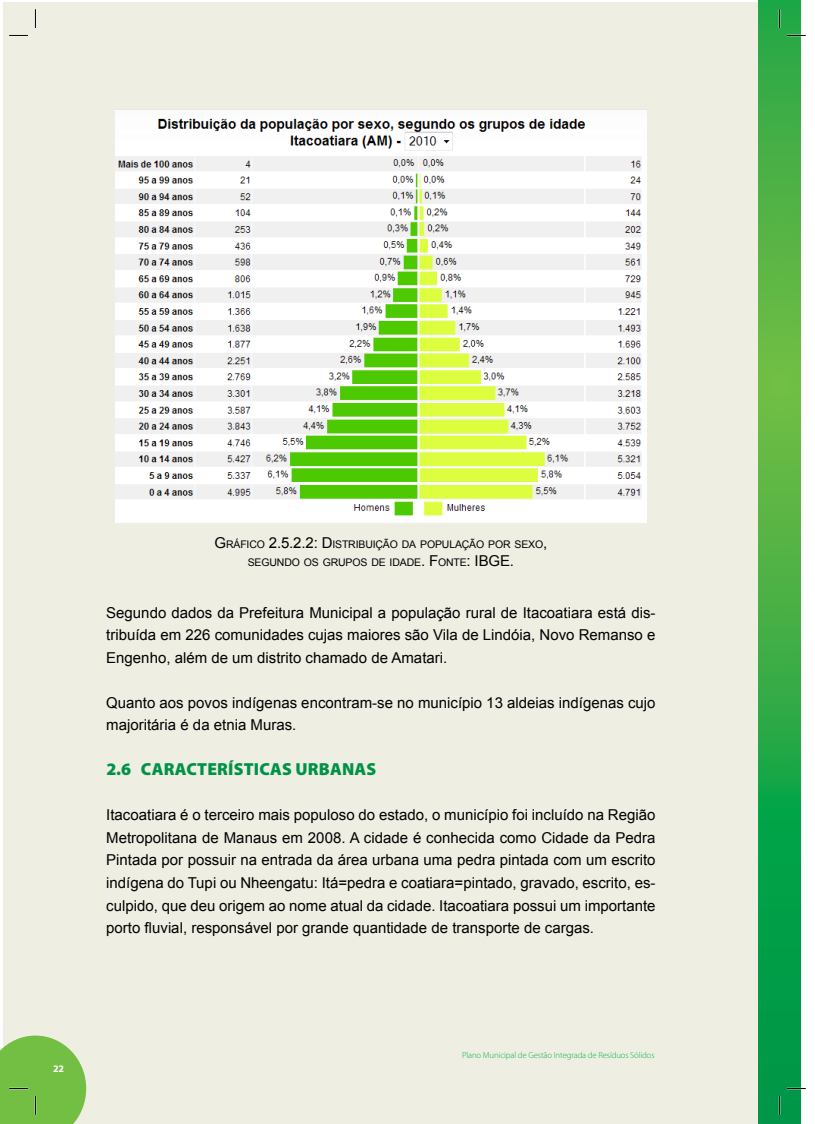
<style>
.page{position:relative;width:815px;height:1124px;background:#fff}
.page>*{position:absolute;margin:0;border:0;box-sizing:border-box;transform-origin:0 0}
.t1{font:900 17.5px "Myriad Pro";letter-spacing:.01em;color:#009247}
.t2{font:15px/22.5px "Arial";color:#000;text-align:justify}
.t3{font:10.5px/18px "Arial";letter-spacing:-.015em;color:#000;text-align:center}
.t4{font:700 10px "Myriad Pro";color:#fff}
.t5{font:300 8.75px "Myriad Pro";letter-spacing:-.015em;color:#0db14b}
.s1{font-size:15px}
</style>
<div class="page">
<div style="left:4px;top:2px;width:776px;height:1121px;background:#efeee3"></div>
<svg style="left:758px;top:0;width:43px;height:1123px;background:#35ab45"></svg>
<img style="left:115px;top:110px;width:531px;height:412px">
<svg style="left:9px;top:35px;width:19px;height:1px"></svg>
<svg style="left:787px;top:35px;width:19px;height:1px"></svg>
<svg style="left:787px;top:1087px;width:19px;height:2px"></svg>
<svg style="left:35px;top:9px;width:1px;height:19px"></svg>
<svg style="left:0;top:1035px;width:86px;height:88px;background:#80c357"></svg>
<svg style="left:779px;top:9px;width:1px;height:19px"></svg>
<svg style="left:779px;top:1095px;width:1px;height:19px"></svg>
<p class="t3" style="left:215px;top:535px;width:334px"><span class="s1">G</span> RÁFICO <span class="s1">2.5.2.2: D</span> ISTRIBUIÇÃO DA POPULAÇÃO POR SEXO<span class="s1">,<br></span>SEGUNDO OS GRUPOS DE I DADE<span class="s1">. F</span>ONTE<span class="s1">: IBGE.</span></p>
<p class="t2" style="left:106px;top:601px;width:551px">Segundo dados da Prefeitura Municipal a população rural de Itacoatiara está dis&shy;tribuída em 226 comunidades cujas maiores são Vila de Lindóia, Novo Remanso e Engenho, além de um distrito chamado de Amatari.</p>
<p class="t2" style="left:106px;top:691px;width:551px">Quanto aos povos indígenas encontram-se no município 13 aldeias indígenas cujo majoritária é da etnia Muras.</p>
<p class="t1" style="left:106px;top:759px;width:271px">2.6 CARACTERÍSTICAS URBANAS</p>
<p class="t2" style="left:106px;top:804px;width:551px">Itacoatiara é o terceiro mais populoso do estado, o município foi incluído na Região Metropolitana de Manaus em 2008. A cidade é conhecida como Cidade da Pedra Pintada por possuir na entrada da área urbana uma pedra pintada com um escrito indígena do Tupi ou Nheengatu: Itá=pedra e coatiara=pintado, gravado, escrito, es&shy;culpido, que deu origem ao nome atual da cidade. Itacoatiara possui um importante porto fluvial, responsável por grande quantidade de transporte de cargas.</p>
<p class="t4" style="left:53px;top:1062px;width:12px">22</p>
<p class="t5" style="left:462px;top:1050px;width:194px">Plano Municipal de Gestão Integrada de Resíduos Sólidos</p>
</div>
